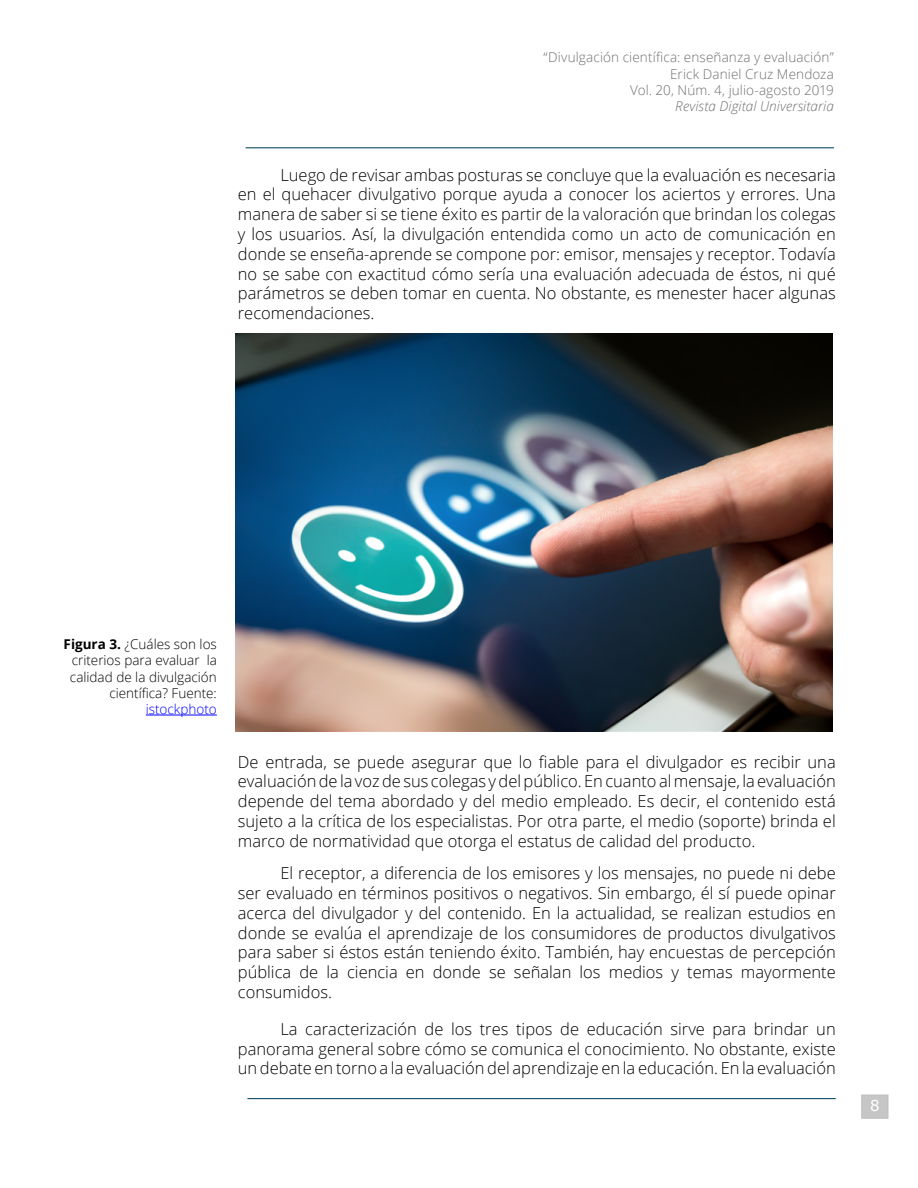
<style>
.page{position:relative;width:918px;height:1188px;background:#fff}
.page>*{position:absolute;margin:0;border:0;box-sizing:border-box;transform-origin:0 0}
.t1{font:300 16.5px/19.8px "Open Sans";color:#000;text-align:justify}
.t2{font:15px "Verdana";color:#fff}
.t3{font:300 13.5px/16.2px "Open Sans";letter-spacing:.01em;color:#706f6f;text-align:right}
.t4{font:300 13.5px/16.2px "Open Sans";color:#000;text-align:right}
.t5{font:italic 300 13.5px "Open Sans";letter-spacing:.005em;color:#706f6f}
.t6{font:300 13.5px "Open Sans";color:#00f}
.s1{font-weight:700}
</style>
<div class="page">
<div style="left:861px;top:1095px;width:27px;height:24px;background:#c6c6c6"></div>
<hr style="left:244px;top:147px;width:591px;height:2px;background:#45768a">
<hr style="left:246px;top:148px;width:588px;height:1px;background:#064965">
<hr style="left:246px;top:1098px;width:591px;height:2px;background:#d9dee1">
<hr style="left:248px;top:1098px;width:588px;height:1px;background:#064965">
<hr style="left:146px;top:715px;width:71px;height:1px;background:#00f">
<img style="left:235px;top:333px;width:597px;height:398px">
<p class="t3" style="left:543px;top:49px;width:292px">“Divulgación científica: enseñanza y evaluación”<br>Erick Daniel Cruz Mendoza<br>Vol. 20, Núm. 4, julio-agosto 2019</p>
<p class="t5" style="left:675px;top:97px;width:160px">Revista Digital Universitaria</p>
<p class="t1" style="left:238px;top:164px;width:599px;text-indent:43px">Luego de revisar ambas posturas se concluye que la evaluación es necesaria en el quehacer divulgativo porque ayuda a conocer los aciertos y errores. Una manera de saber si se tiene éxito es partir de la valoración que brindan los colegas y los usuarios. Así, la divulgación entendida como un acto de comunicación en donde se enseña-aprende se compone por: emisor, mensajes y receptor. Todavía no se sabe con exactitud cómo sería una evaluación adecuada de éstos, ni qué parámetros se deben tomar en cuenta. No obstante, es menester hacer algunas recomendaciones.</p>
<p class="t4" style="left:64px;top:636px;width:155px"><span class="s1">Figura 3.</span> ¿Cuáles son los criterios para evaluar la calidad de la divulgación científica? Fuente:</p>
<p class="t6" style="left:146px;top:700px;width:73px">istockphoto</p>
<p class="t1" style="left:238px;top:751px;width:599px">De entrada, se puede asegurar que lo fiable para el divulgador es recibir una evaluación de la voz de sus colegas y del público. En cuanto al mensaje, la evaluación depende del tema abordado y del medio empleado. Es decir, el contenido está sujeto a la crítica de los especialistas. Por otra parte, el medio (soporte) brinda el marco de normatividad que otorga el estatus de calidad del producto.</p>
<p class="t1" style="left:238px;top:863px;width:599px;text-indent:43px">El receptor, a diferencia de los emisores y los mensajes, no puede ni debe ser evaluado en términos positivos o negativos. Sin embargo, él sí puede opinar acerca del divulgador y del contenido. En la actualidad, se realizan estudios en donde se evalúa el aprendizaje de los consumidores de productos divulgativos para saber si éstos están teniendo éxito. También, hay encuestas de percepción pública de la ciencia en donde se señalan los medios y temas mayormente consumidos.</p>
<p class="t1" style="left:238px;top:1019px;width:599px;text-indent:43px">La caracterización de los tres tipos de educación sirve para brindar un panorama general sobre cómo se comunica el conocimiento. No obstante, existe un debate en torno a la evaluación del aprendizaje en la educación. En la evaluación</p>
<p class="t2" style="left:870px;top:1096px;width:11px">8</p>
</div>
